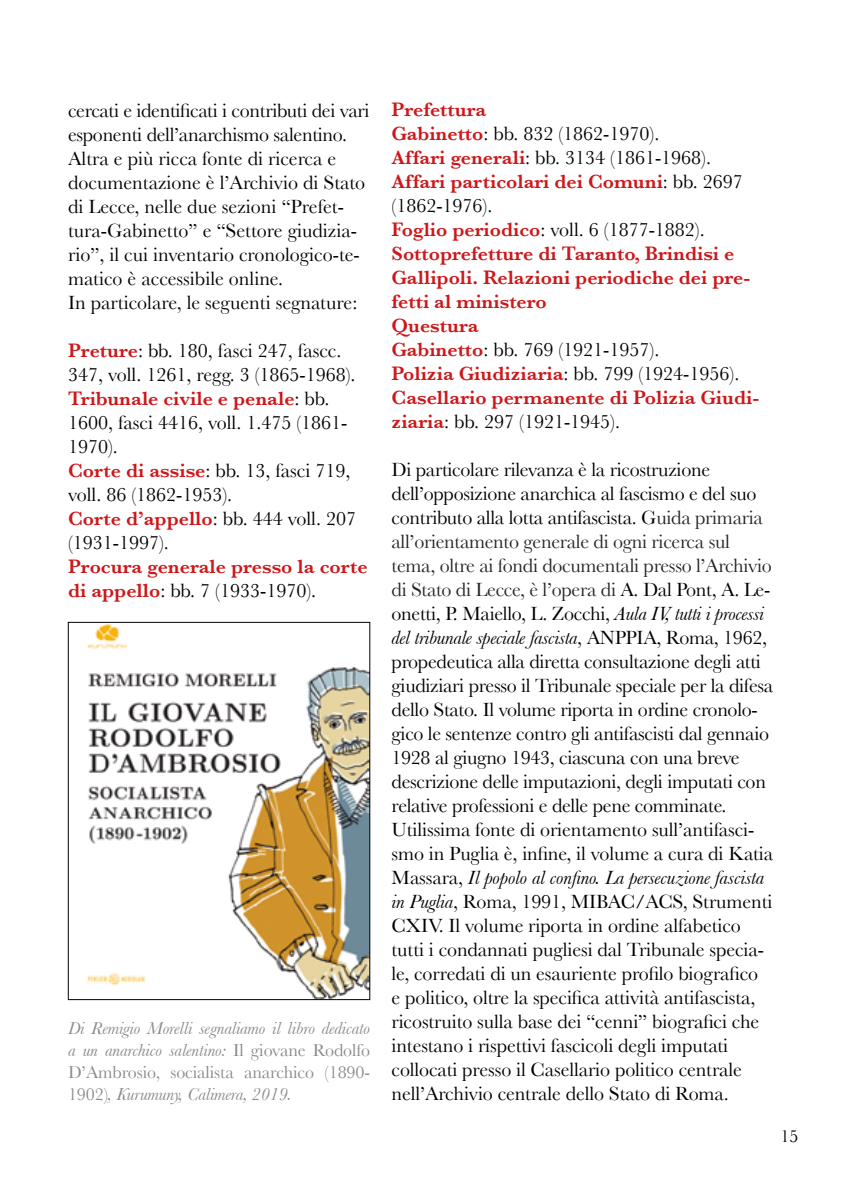
<style>
.page{position:relative;width:842px;height:1191px;background:#fff}
.page>*{position:absolute;margin:0;border:0;box-sizing:border-box;transform-origin:0 0}
.t1{font:20px/24px "Baskerville";letter-spacing:-.005em;color:#000}
.t2{font:600 20px/24px "Baskerville";color:#cd171a}
.t3{font:italic 18px/22px "Baskerville";letter-spacing:-.005em;color:#898a8d;text-align:justify}
.t4{font:18px "Baskerville";color:#000}
.s1{font-weight:600;color:#cd171a}
.s2{font-weight:400;color:#000}
.s3{font-style:normal}
.s4{color:#252525}
.s5{font-style:italic}
</style>
<div class="page">
<img style="left:87px;top:624px;width:281px;height:373px">
<div style="left:68px;top:622px;width:302px;height:377px;border:1px solid #000"></div>
<p class="t1" style="left:68px;top:98px;width:303px">cercati e identificati i contributi dei vari esponenti dell’anarchismo salentino.<br>Altra e più ricca fonte di ricerca e documentazione è l’Archivio di Stato di Lecce, nelle due sezioni “Prefet&shy;tura-Gabinetto” e “Settore giudizia&shy;rio”, il cui inventario cronologico-te&shy;matico è accessibile online.<br>In particolare, le seguenti segnature:</p>
<p class="t1" style="left:68px;top:338px;width:290px"><span class="s1">Preture</span>: bb. 180, fasci 247, fascc.<br>347, voll. 1261, regg. 3 (1865-1968).<br><span class="s1">Tribunale civile e penale</span>: bb.<br>1600, fasci 4416, voll. 1.475 (1861-<br>1970).<br><span class="s1">Corte di assise</span>: bb. 13, fasci 719, voll. 86 (1862-1953).<br><span class="s1">Corte d’appello</span>: bb. 444 voll. 207 (1931-1997).</p>
<p class="t2" style="left:68px;top:554px;width:301px">Procura generale presso la corte di appello<span class="s2">: bb. 7 (1933-1970).</span></p>
<p class="t3" style="left:68px;top:1017px;width:304px">Di Remigio Morelli segnaliamo il libro dedicato a un anarchico salentino: <span class="s3">Il giovane Rodolfo D’Ambrosio, socialista anarchico (1890- 1902)</span>, Kurumuny, Calimera, 2019.</p>
<p class="t2" style="left:392px;top:97px;width:369px">Prefettura<br>Gabinetto<span class="s2">: bb. 832 (1862-1970).<br></span>Affari generali<span class="s2">: bb. 3134 (1861-1968).<br></span>Affari particolari dei Comuni<span class="s2">: bb. 2697 (1862-1976).<br></span>Foglio periodico<span class="s2">: voll. 6 (1877-1882).<br></span>Sottoprefetture di Taranto, Brindisi e<br>Gallipoli. Relazioni periodiche dei pre&shy;fetti al ministero<br>Questura<br>Gabinetto<span class="s2">: bb. 769 (1921-1957).<br></span>Polizia Giudiziaria<span class="s2">: bb. 799 (1924-1956).<br></span>Casellario permanente di Polizia Giudi&shy;ziaria<span class="s2">: bb. 297 (1921-1945).</span></p>
<p class="t1" style="left:392px;top:457px;width:383px">Di particolare rilevanza è la ricostruzione dell’opposizione anarchica al fascismo e del suo contributo alla lotta antifascista. G<span class="s4">uida primaria all’orientamento generale di ogni ricerca sul tema, oltre ai fondi documentali presso l’Archivio di Stato di Lecce, è l’opera di</span> A. Dal Pont, A. Le&shy;onetti, P. Maiello, L. Zocchi, <span class="s5">Aula IV, tutti i processi del tribunale speciale fascista</span>, ANPPIA, Roma, 1962, propedeutica alla diretta consultazione degli atti giudiziari presso il Tribunale speciale per la difesa dello Stato. Il volume riporta in ordine cronolo&shy;gico le sentenze contro gli antifascisti dal gennaio 1928 al giugno 1943, ciascuna con una breve descrizione delle imputazioni, degli imputati con relative professioni e delle pene comminate.<br>Utilissima fonte di orientamento sull’antifasci&shy;smo in Puglia è, infine, il volume a cura di Katia Massara, <span class="s5">Il popolo al confino. La persecuzione fascista in Puglia</span>, Roma, 1991, MIBAC/ACS, Strumenti CXIV. Il volume riporta in ordine alfabetico tutti i condannati pugliesi dal Tribunale specia&shy;le, corredati di un esauriente profilo biografico<br>e politico, oltre la specifica attività antifascista, ricostruito sulla base dei “cenni” biografici che intestano i rispettivi fascicoli degli imputati collocati presso il Casellario politico centrale nell’Archivio centrale dello Stato di Roma.</p>
<p class="t4" style="left:780px;top:1125px;width:19px">15</p>
</div>
